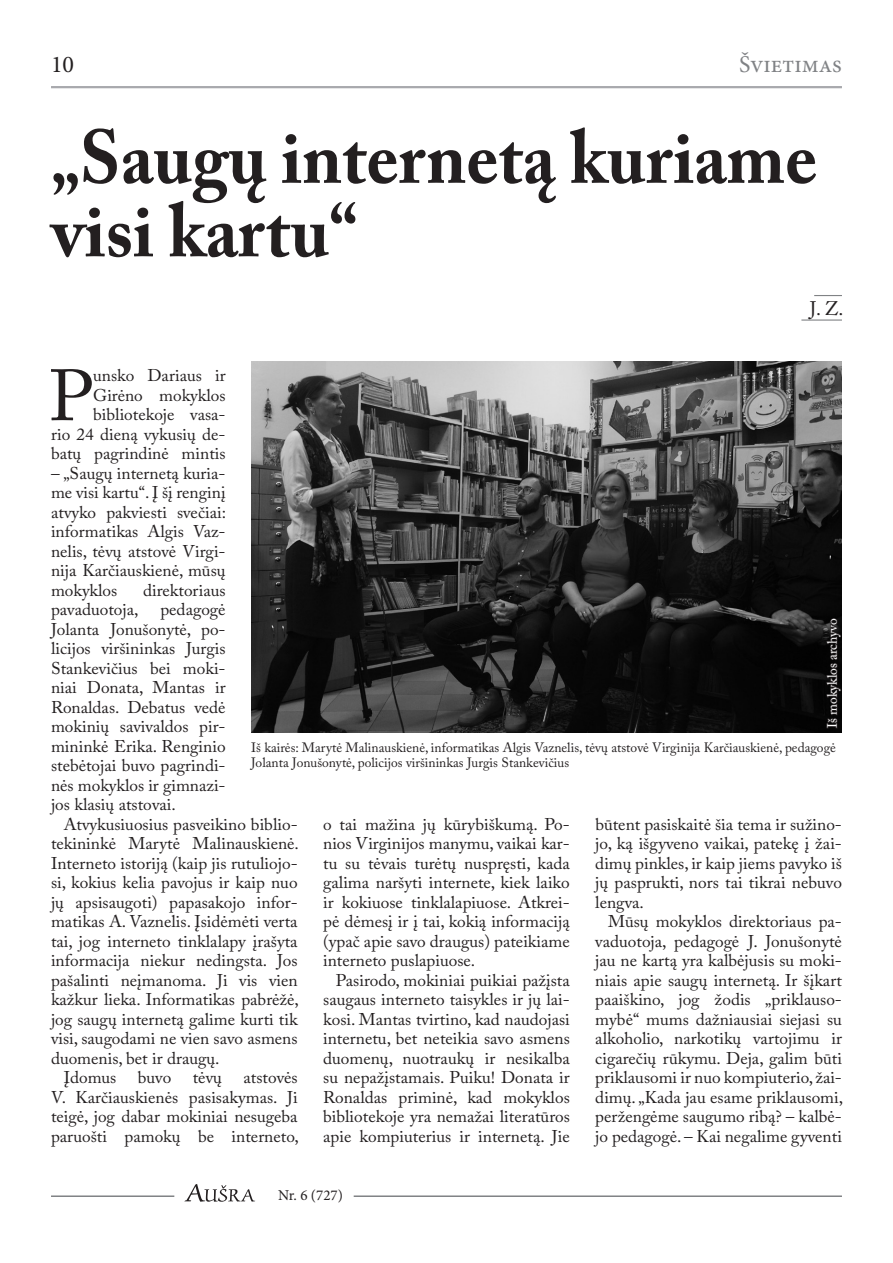
<style>
.page{position:relative;width:893px;height:1263px;background:#fff}
.page>*{position:absolute;margin:0;border:0;box-sizing:border-box;transform-origin:0 0}
.t1{font:700 75px/73.5px "Adobe Caslon Pro";color:#231f20;scale:.95 1}
.t2{font:71.85px "Adobe Caslon Pro";color:#231f20}
.t3{font:24px "Minion Pro";color:#808285}
.t4{font:24px "Minion Pro";color:#231f20}
.t5{font:19.5px "Adobe Caslon Pro";color:#231f20}
.t6{font:16.95px/19.5px "Adobe Caslon Pro";color:#231f20;text-align:justify}
.t7{font:16.95px "Adobe Caslon Pro";letter-spacing:-.03em;color:#231f20}
.t8{font:16.95px "Adobe Caslon Pro";letter-spacing:-.025em;color:#231f20}
.t9{font:15px "Minion Pro";color:#231f20}
.t10{font:13.5px/15px "Adobe Caslon Pro";color:#231f20}
.t11{font:13.5px "Adobe Caslon Pro";letter-spacing:-.005em;color:#fff}
</style>
<div class="page">
<svg style="left:184px;top:1184px;width:71px;height:18px"></svg>
<hr style="left:51px;top:86px;width:791px;height:2px;background:#a8a9ad">
<hr style="left:51px;top:1195px;width:123px;height:2px;background:#808285">
<hr style="left:354px;top:1195px;width:488px;height:2px;background:#808285">
<svg style="left:814px;top:295px;width:28px;height:1px"></svg>
<hr style="left:801px;top:319px;width:41px;height:2px;background:#808285">
<img style="left:251px;top:362px;width:591px;height:370px">
<svg style="left:825px;top:617px;width:17px;height:112px;background:#121111"></svg>
<h3 class="t4" style="left:51px;top:48px;width:25px">10</h3>
<h3 class="t3" style="left:739px;top:48px;width:104px">Švietimas</h3>
<h1 class="t1" style="left:51px;top:120px;width:808px">„Saugų internetą kuriame visi kartu“</h1>
<p class="t6" style="left:51px;top:365px;width:176px;text-align:right">unsko Dariaus ir<br>Girėno mokyklos bibliotekoje vasa-<br>rio 24 dieną vykusių de&shy;batų pagrindinė mintis</p>
<p class="t6" style="left:51px;top:463px;width:177px">– „Saugų internetą kuria&shy;me visi kartu“. Į šį renginį atvyko pakviesti svečiai: informatikas Algis Vaz&shy;nelis, tėvų atstovė Virgi&shy;nija Karčiauskienė, mūsų mokyklos</p>
<h2 class="t2" style="left:49px;top:353px;width:46px">P</h2>
<p class="t6" style="left:143px;top:580px;width:84px">direktoriaus</p>
<p class="t5" style="left:810px;top:297px;width:35px">J. Z.</p>
<p class="t6" style="left:51px;top:599px;width:176px;text-indent:109px">pedagogė Jolanta Jonušonytė, po&shy;licijos viršininkas Jurgis Stankevičius bei moki&shy;niai Donata, Mantas ir Ronaldas. Debatus vedė mokinių savivaldos pir&shy;mininkė Erika. Renginio stebėtojai buvo pagrindi&shy;nės mokyklos ir gimnazi&shy;jos klasių atstovai.</p>
<p class="t6" style="left:64px;top:814px;width:234px">Atvykusiuosius pasveikino biblio-</p>
<p class="t6" style="left:51px;top:833px;width:249px">tekininkė Marytė Malinauskienė.</p>
<p class="t7" style="left:51px;top:853px;width:248px">Interneto istoriją (kaip jis rutuliojo-</p>
<p class="t8" style="left:51px;top:872px;width:248px">si, kokius kelia pavojus ir kaip nuo</p>
<p class="t6" style="left:51px;top:892px;width:248px">jų apsisaugoti) papasakojo infor-</p>
<p class="t6" style="left:51px;top:911px;width:248px">matikas A. Vaznelis. Įsidėmėti verta</p>
<p class="t6" style="left:51px;top:931px;width:248px">tai, jog interneto tinklalapy įrašyta</p>
<p class="t6" style="left:51px;top:950px;width:248px">informacija niekur nedingsta. Jos</p>
<p class="t6" style="left:51px;top:970px;width:248px">pašalinti neįmanoma. Ji vis vien</p>
<p class="t6" style="left:51px;top:989px;width:249px">kažkur lieka. Informatikas pabrėžė,</p>
<p class="t6" style="left:51px;top:1009px;width:249px">jog saugų internetą galime kurti tik</p>
<p class="t6" style="left:51px;top:1028px;width:248px">visi, saugodami ne vien savo asmens</p>
<p class="t6" style="left:51px;top:1048px;width:170px">duomenis, bet ir draugų.</p>
<p class="t6" style="left:64px;top:1067px;width:54px">Įdomus</p>
<p class="t6" style="left:138px;top:1067px;width:35px">buvo</p>
<p class="t6" style="left:193px;top:1067px;width:31px">tėvų</p>
<p class="t6" style="left:51px;top:599px;width:89px">pavaduotoja,</p>
<p class="t11" style="left:824px;top:728px;width:111px;rotate:-90deg">Iš mokyklos archyvo</p>
<p class="t10" style="left:251px;top:740px;width:586px">Iš kairės: Marytė Malinauskienė, informatikas Algis Vaznelis, tėvų atstovė Virginija Karčiauskienė, pedagogė<br>Jolanta Jonušonytė, policijos viršininkas Jurgis Stankevičius</p>
<p class="t6" style="left:323px;top:814px;width:248px">o tai mažina jų kūrybiškumą. Po&shy;nios Virginijos manymu, vaikai kar&shy;tu su tėvais turėtų nuspręsti, kada galima naršyti internete, kiek laiko ir kokiuose tinklalapiuose. Atkrei&shy;pė dėmesį ir į tai, kokią informaciją (ypač apie savo draugus) pateikiame interneto puslapiuose.</p>
<p class="t6" style="left:323px;top:970px;width:248px;text-indent:13px">Pasirodo, mokiniai puikiai pažįsta saugaus interneto taisykles ir jų lai&shy;kosi. Mantas tvirtino, kad naudojasi internetu, bet neteikia savo asmens duomenų, nuotraukų ir nesikalba su nepažįstamais. Puiku! Donata ir Ronaldas priminė, kad mokyklos bibliotekoje yra nemažai literatūros apie kompiuterius ir internetą. Jie</p>
<p class="t6" style="left:595px;top:814px;width:248px">būtent pasiskaitė šia tema ir sužino&shy;jo, ką išgyveno vaikai, patekę į žai&shy;dimų pinkles, ir kaip jiems pavyko iš jų pasprukti, nors tai tikrai nebuvo lengva.</p>
<p class="t6" style="left:595px;top:911px;width:249px;text-indent:13px">Mūsų mokyklos direktoriaus pa&shy;vaduotoja, pedagogė J. Jonušonytė jau ne kartą yra kalbėjusis su moki&shy;niais apie saugų internetą. Ir šįkart paaiškino, jog žodis „priklauso&shy;mybė“ mums dažniausiai siejasi su alkoholio, narkotikų vartojimu ir cigarečių rūkymu. Deja, galim būti priklausomi ir nuo kompiuterio, žai&shy;dimų. „Kada jau esame priklausomi, peržengėme saugumo ribą? – kalbė&shy;jo pedagogė. – Kai negalime gyventi</p>
<p class="t6" style="left:51px;top:1067px;width:249px;text-indent:192px">atstovės V. Karčiauskienės pasisakymas. Ji teigė, jog dabar mokiniai nesugeba paruošti pamokų be interneto,</p>
<p class="t9" style="left:278px;top:1185px;width:66px">Nr. 6 (727)</p>
</div>
